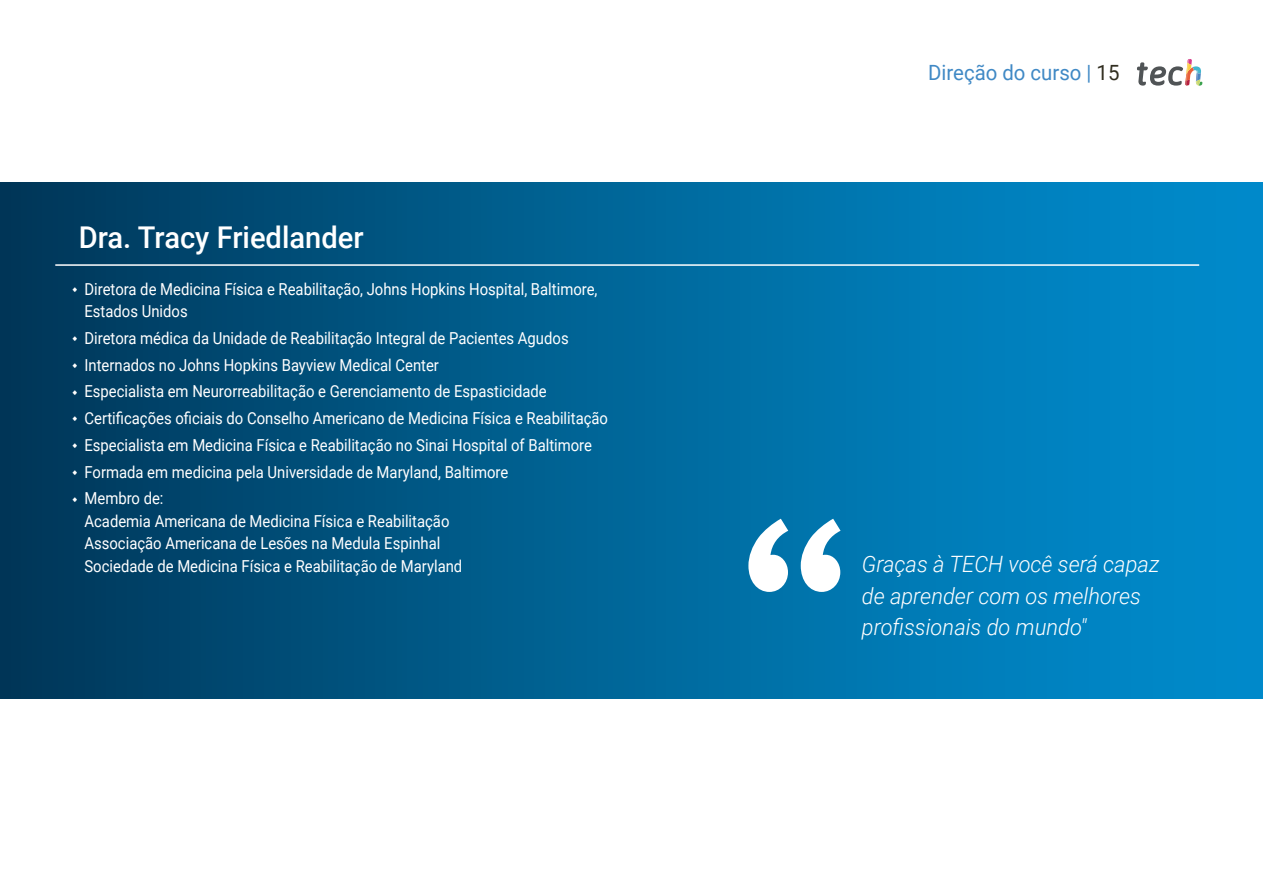
<style>
.page{position:relative;width:1263px;height:893px;background:#fff}
.page>*{position:absolute;margin:0;border:0;box-sizing:border-box;transform-origin:0 0}
.t1{font:500 30px "Roboto";color:#fff}
.t2{font:italic 300 22.5px/31.5px "Roboto";color:#fff}
.t3{font:21px "Roboto";color:#4089c5}
.t4{font:16.5px/26.7px "Roboto";color:#fff;scale:.9 1}
.s1{color:#312e20}
</style>
<div class="page">
<svg style="left:1137px;top:59px;width:65px;height:27px"></svg>
<div style="left:0;top:182px;width:1263px;height:516px;background:linear-gradient(to right,#00395b,#0091d4)"></div>
<svg style="left:748px;top:519px;width:92px;height:73px"></svg>
<hr style="left:55px;top:264px;width:1144px;height:2px;background:#fff">
<svg style="left:73px;top:287px;width:4px;height:5px"></svg>
<svg style="left:73px;top:336px;width:4px;height:5px"></svg>
<svg style="left:73px;top:363px;width:4px;height:5px"></svg>
<svg style="left:73px;top:390px;width:4px;height:5px"></svg>
<svg style="left:73px;top:416px;width:4px;height:5px"></svg>
<svg style="left:73px;top:443px;width:4px;height:5px"></svg>
<svg style="left:73px;top:470px;width:4px;height:5px"></svg>
<svg style="left:73px;top:497px;width:4px;height:5px"></svg>
<h1 class="t1" style="left:79px;top:216px;width:286px">Dra. Tracy Friedlander</h1>
<p class="t4" style="left:85px;top:277px;width:571px;line-height:22.5px">Diretora de Medicina Física e Reabilitação, Johns Hopkins Hospital, Baltimore,<br>Estados Unidos</p>
<p class="t4" style="left:85px;top:324px;width:583px">Diretora médica da Unidade de Reabilitação Integral de Pacientes Agudos Internados no Johns Hopkins Bayview Medical Center<br>Especialista em Neurorreabilitação e Gerenciamento de Espasticidade Certificações oficiais do Conselho Americano de Medicina Física e Reabilitação Especialista em Medicina Física e Reabilitação no Sinai Hospital of Baltimore Formada em medicina pela Universidade de Maryland, Baltimore<br>Membro de:</p>
<p class="t4" style="left:85px;top:509px;width:421px;line-height:22.5px">Academia Americana de Medicina Física e Reabilitação<br>Associação Americana de Lesões na Medula Espinhal<br>Sociedade de Medicina Física e Reabilitação de Maryland</p>
<p class="t3" style="left:928px;top:57px;width:193px">Direção do curso | <span class="s1">15</span></p>
<h2 class="t2" style="left:862px;top:548px;width:299px">Graças à TECH você será capaz de aprender com os melhores profissionais do mundo"</h2>
</div>
